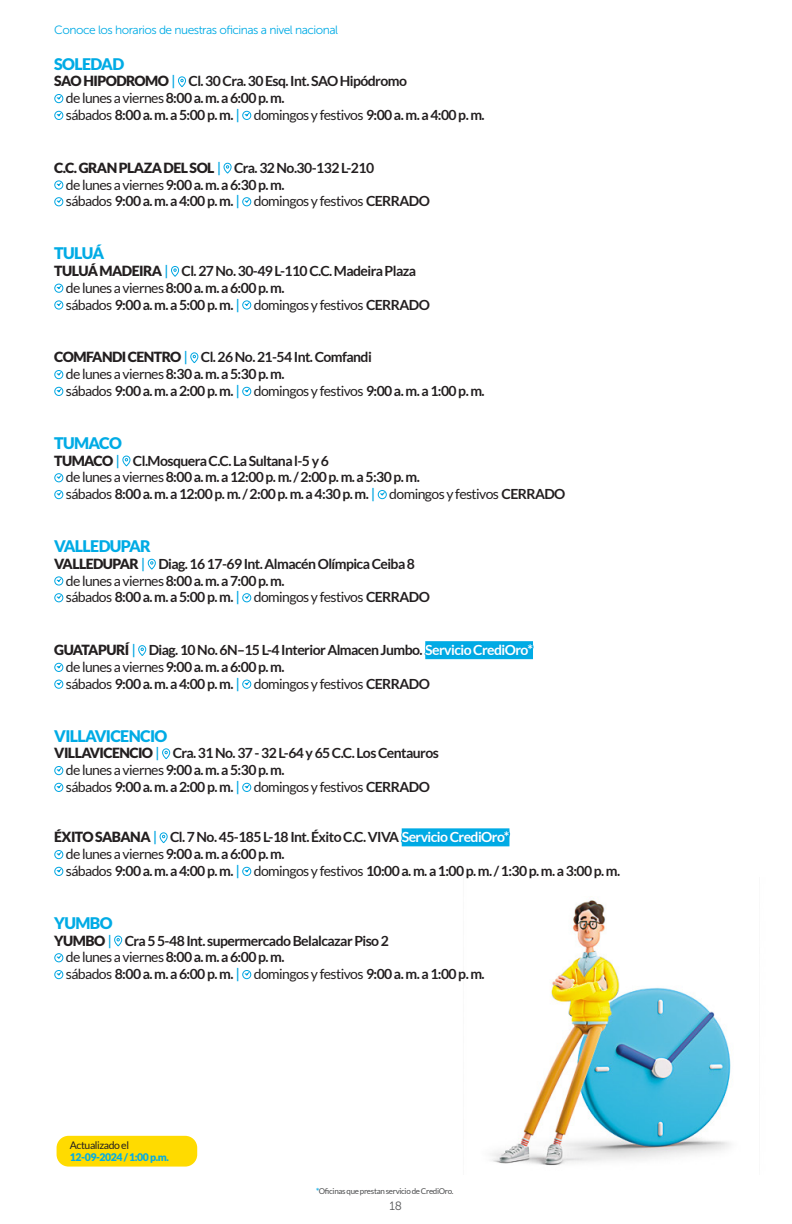
<style>
.page{position:relative;width:792px;height:1224px;background:#fff}
.page>*{position:absolute;margin:0;border:0;box-sizing:border-box;transform-origin:0 0}
.Título_cuidad{font:900 16px "Lato";letter-spacing:-.04em;color:#00abe5}
.Párrafo{font:700 14px "Lato";letter-spacing:-.04em;color:#231f20}
.Párrafo-2{font:14px "Lato";letter-spacing:-.04em;color:#231f20}
.Título_cuidad-2{font:700 14px "Lato";letter-spacing:-.04em;color:#231f20}
.t1{font:12px "Museo Sans 300";letter-spacing:-.04em;color:#00abe5}
.t2{font:12px "Museo Sans 300";color:#57585a}
.t3{font:900 10.5px "Lato";letter-spacing:-.04em;color:#00abe5}
.t4{font:10.5px "Lato";letter-spacing:-.04em;color:#231f20}
.t5{font:8px "Lato";letter-spacing:-.04em;color:#4b4c4d}
.s1{font-weight:900}
.s2{font-family:"Museo Sans 500";font-weight:400;color:#00a6e2}
.s3{font-weight:400}
.s4{font-weight:700}
.s5{font-family:"Museo Sans 500";color:#00a6e2}
.s6{color:#00a6e2}
.s7{font-weight:900;color:#26b5e8}
</style>
<div class="page">
<img style="left:56px;top:896px;width:675px;height:271px">
<div style="left:57px;top:1136px;width:140px;height:31px;background:#ffdb00;border-radius:12px"></div>
<div style="left:425px;top:641px;width:108px;height:18px;background:#00abe5"></div>
<div style="left:402px;top:828px;width:107px;height:18px;background:#00abe5"></div>
<svg style="left:178px;top:76px;width:8px;height:11px"></svg>
<svg style="left:54px;top:94px;width:10px;height:10px"></svg>
<svg style="left:54px;top:110px;width:10px;height:10px"></svg>
<svg style="left:242px;top:110px;width:10px;height:10px"></svg>
<svg style="left:223px;top:162px;width:9px;height:12px"></svg>
<svg style="left:54px;top:180px;width:10px;height:10px"></svg>
<svg style="left:54px;top:197px;width:10px;height:10px"></svg>
<svg style="left:242px;top:197px;width:10px;height:10px"></svg>
<svg style="left:171px;top:266px;width:9px;height:11px"></svg>
<svg style="left:54px;top:283px;width:10px;height:10px"></svg>
<svg style="left:54px;top:300px;width:10px;height:10px"></svg>
<svg style="left:242px;top:300px;width:10px;height:10px"></svg>
<svg style="left:190px;top:352px;width:9px;height:12px"></svg>
<svg style="left:54px;top:370px;width:10px;height:10px"></svg>
<svg style="left:54px;top:386px;width:10px;height:10px"></svg>
<svg style="left:242px;top:386px;width:10px;height:10px"></svg>
<svg style="left:122px;top:455px;width:9px;height:12px"></svg>
<svg style="left:54px;top:473px;width:10px;height:10px"></svg>
<svg style="left:54px;top:490px;width:10px;height:10px"></svg>
<svg style="left:377px;top:490px;width:10px;height:10px"></svg>
<svg style="left:147px;top:558px;width:9px;height:12px"></svg>
<svg style="left:54px;top:576px;width:10px;height:10px"></svg>
<svg style="left:54px;top:593px;width:10px;height:10px"></svg>
<svg style="left:242px;top:593px;width:10px;height:10px"></svg>
<svg style="left:138px;top:645px;width:9px;height:11px"></svg>
<svg style="left:54px;top:662px;width:10px;height:10px"></svg>
<svg style="left:54px;top:679px;width:10px;height:10px"></svg>
<svg style="left:242px;top:679px;width:10px;height:10px"></svg>
<svg style="left:162px;top:748px;width:9px;height:11px"></svg>
<svg style="left:54px;top:766px;width:10px;height:10px"></svg>
<svg style="left:54px;top:782px;width:10px;height:10px"></svg>
<svg style="left:242px;top:782px;width:10px;height:10px"></svg>
<svg style="left:159px;top:832px;width:9px;height:12px"></svg>
<svg style="left:54px;top:850px;width:10px;height:10px"></svg>
<svg style="left:54px;top:866px;width:10px;height:10px"></svg>
<svg style="left:242px;top:866px;width:10px;height:10px"></svg>
<svg style="left:114px;top:935px;width:9px;height:12px"></svg>
<svg style="left:54px;top:953px;width:10px;height:10px"></svg>
<svg style="left:54px;top:969px;width:10px;height:11px"></svg>
<svg style="left:242px;top:969px;width:10px;height:11px"></svg>
<p class="t1" style="left:54px;top:24px;width:285px">Conoce los horarios de nuestras oficinas a nivel nacional</p>
<p class="Título_cuidad" style="left:54px;top:54px;width:72px">SOLEDAD</p>
<p class="Párrafo" style="left:54px;top:73px;width:354px"><span class="s1">SAO HIPODROMO</span> <span class="s2">|</span> Cl. 30 Cra. 30 Esq. Int. SAO Hipódromo</p>
<p class="Párrafo" style="left:66px;top:90px;width:220px"><span class="s3">de lunes a viernes</span> 8:00 a. m. a 6:00 p. m.</p>
<p class="Párrafo" style="left:66px;top:107px;width:420px"><span class="s3">sábados</span> 8:00 a. m. a 5:00 p. m. <span class="s2">|</span> <span class="s3">domingos y festivos</span> 9:00 a. m. a 4:00 p. m.</p>
<p class="Párrafo" style="left:54px;top:160px;width:321px"><span class="s1">C.C. GRAN PLAZA DEL SOL</span> <span class="s2">|</span> Cra. 32 No.30-132 L-210</p>
<p class="Párrafo" style="left:66px;top:176px;width:220px"><span class="s3">de lunes a viernes</span> 9:00 a. m. a 6:30 p. m.</p>
<p class="Párrafo-2" style="left:66px;top:194px;width:366px">sábados <span class="s4">9:00 a. m. a 4:00 p. m.</span> <span class="s5">|</span> domingos y festivos <span class="s4">CERRADO</span></p>
<p class="Título_cuidad" style="left:54px;top:244px;width:51px">TULUÁ</p>
<p class="Párrafo" style="left:54px;top:263px;width:363px"><span class="s1">TULUÁ MADEIRA</span> <span class="s2">|</span> Cl. 27 No. 30-49 L-110 C.C. Madeira Plaza</p>
<p class="Párrafo" style="left:66px;top:280px;width:220px"><span class="s3">de lunes a viernes</span> 8:00 a. m. a 6:00 p. m.</p>
<p class="Párrafo-2" style="left:66px;top:297px;width:366px">sábados <span class="s4">9:00 a. m. a 5:00 p. m.</span> <span class="s5">|</span> domingos y festivos <span class="s4">CERRADO</span></p>
<p class="Párrafo" style="left:54px;top:349px;width:319px"><span class="s1">COMFANDI CENTRO</span> <span class="s2">|</span> Cl. 26 No. 21-54 Int. Comfandi</p>
<p class="Párrafo" style="left:66px;top:366px;width:220px"><span class="s3">de lunes a viernes</span> 8:30 a. m. a 5:30 p. m.</p>
<p class="Párrafo" style="left:66px;top:383px;width:420px"><span class="s3">sábados</span> 9:00 a. m. a 2:00 p. m. <span class="s2">|</span> <span class="s3">domingos y festivos</span> 9:00 a. m. a 1:00 p. m.</p>
<p class="Título_cuidad" style="left:54px;top:434px;width:69px">TUMACO</p>
<p class="Párrafo" style="left:54px;top:452px;width:276px"><span class="s1">TUMACO</span> <span class="s2">|</span> Cl.Mosquera C.C. La Sultana l-5 y 6</p>
<p class="Párrafo" style="left:66px;top:469px;width:356px"><span class="s3">de lunes a viernes</span> 8:00 a. m. a 12:00 p. m. / 2:00 p. m. a 5:30 p. m.</p>
<p class="Párrafo" style="left:66px;top:486px;width:501px"><span class="s3">sábados</span> 8:00 a. m. a 12:00 p. m. / 2:00 p. m. a 4:30 p. m. <span class="s2">|</span> <span class="s3">domingos y festivos</span> CERRADO</p>
<p class="Título_cuidad" style="left:54px;top:537px;width:98px">VALLEDUPAR</p>
<p class="Párrafo" style="left:54px;top:556px;width:362px"><span class="s1">VALLEDUPAR</span> <span class="s2">|</span> Diag. 16 17-69 Int. Almacén Olímpica Ceiba 8</p>
<p class="Párrafo" style="left:66px;top:572px;width:220px"><span class="s3">de lunes a viernes</span> 8:00 a. m. a 7:00 p. m.</p>
<p class="Párrafo-2" style="left:66px;top:590px;width:366px">sábados <span class="s4">8:00 a. m. a 5:00 p. m.</span> <span class="s5">|</span> domingos y festivos <span class="s4">CERRADO</span></p>
<p class="Párrafo" style="left:54px;top:642px;width:480px"><span class="s1">GUATAPURÍ</span> <span class="s2">|</span> Diag. 10 No. 6N–15 L-4 Interior Almacen Jumbo. <span class="s6">Servicio CrediOro*</span></p>
<p class="Párrafo" style="left:66px;top:659px;width:220px"><span class="s3">de lunes a viernes</span> 9:00 a. m. a 6:00 p. m.</p>
<p class="Párrafo-2" style="left:66px;top:676px;width:366px">sábados <span class="s4">9:00 a. m. a 4:00 p. m.</span> <span class="s5">|</span> domingos y festivos <span class="s4">CERRADO</span></p>
<p class="Título_cuidad" style="left:54px;top:726px;width:115px">VILLAVICENCIO</p>
<p class="Párrafo" style="left:54px;top:745px;width:386px"><span class="s1">VILLAVICENCIO</span> <span class="s2">|</span> Cra. 31 No. 37 - 32 L-64 y 65 C.C. Los Centauros</p>
<p class="Párrafo" style="left:66px;top:762px;width:220px"><span class="s3">de lunes a viernes</span> 9:00 a. m. a 5:30 p. m.</p>
<p class="Párrafo-2" style="left:66px;top:779px;width:366px">sábados <span class="s4">9:00 a. m. a 2:00 p. m.</span> <span class="s5">|</span> domingos y festivos <span class="s4">CERRADO</span></p>
<p class="Título_cuidad-2" style="left:54px;top:829px;width:457px"><span class="s1">ÉXITO SABANA</span> <span class="s2">|</span> Cl. 7 No. 45-185 L-18 Int. Éxito C.C. VIVA <span class="s6">Servicio CrediOro*</span></p>
<p class="Párrafo" style="left:66px;top:846px;width:220px"><span class="s3">de lunes a viernes</span> 9:00 a. m. a 6:00 p. m.</p>
<p class="Párrafo" style="left:66px;top:863px;width:556px"><span class="s3">sábados</span> 9:00 a. m. a 4:00 p. m. <span class="s2">|</span> <span class="s3">domingos y festivos</span> 10:00 a. m. a 1:00 p. m. / 1:30 p. m. a 3:00 p. m.</p>
<p class="Título_cuidad" style="left:54px;top:914px;width:60px">YUMBO</p>
<p class="Párrafo" style="left:54px;top:932px;width:336px"><span class="s1">YUMBO</span> <span class="s2">|</span> Cra 5 5-48 Int. supermercado Belalcazar Piso 2</p>
<p class="Párrafo" style="left:66px;top:949px;width:220px"><span class="s3">de lunes a viernes</span> 8:00 a. m. a 6:00 p. m.</p>
<p class="Párrafo" style="left:66px;top:966px;width:420px"><span class="s3">sábados</span> 8:00 a. m. a 6:00 p. m. <span class="s2">|</span> <span class="s3">domingos y festivos</span> 9:00 a. m. a 1:00 p. m.</p>
<p class="t4" style="left:70px;top:1139px;width:61px">Actualizado el</p>
<p class="t3" style="left:70px;top:1151px;width:101px">12-09-2024 / 1:00 p.m.</p>
<p class="t5" style="left:316px;top:1186px;width:139px"><span class="s7">*</span>Oficinas que prestan servicio de CrediOro.</p>
<p class="t2" style="left:389px;top:1200px;width:14px">18</p>
</div>
